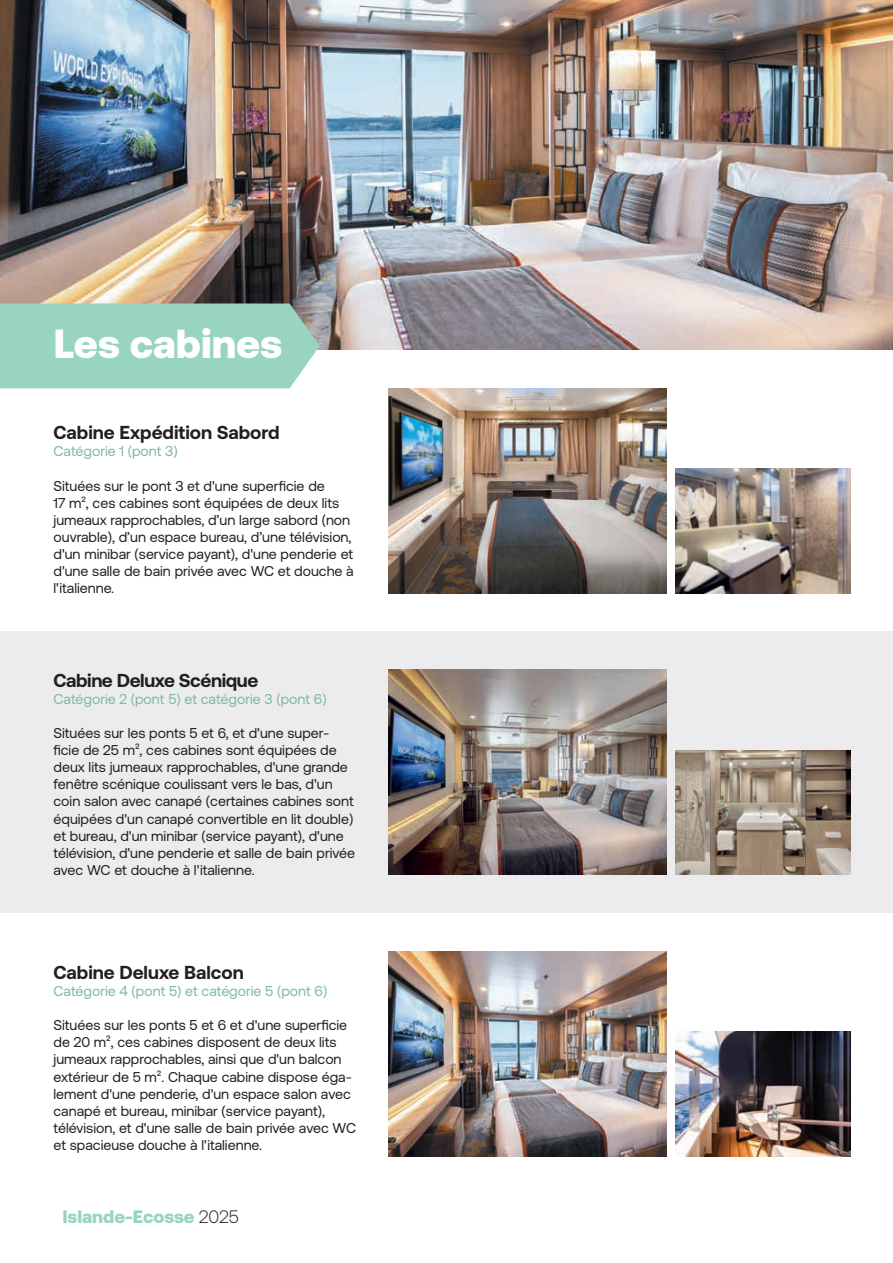
<style>
.page{position:relative;width:893px;height:1263px;background:#fff}
.page>*{position:absolute;margin:0;border:0;box-sizing:border-box;transform-origin:0 0}
.t1{font:900 40.5px "Aeonik";color:#fff}
.t2{font:700 18.75px "Aeonik";color:#231f20}
.t3{font:700 18.75px "Aeonik";letter-spacing:-.02em;color:#231f20}
.t4{font:900 18px "Aeonik";color:#98d4c0}
.t5{font:14.25px/17.1px "Aeonik";color:#231f20}
.t6{font:14.25px "Aeonik";color:#7eba9d}
.s1{font-weight:300;color:#231f20}
</style>
<div class="page">
<div style="left:0;top:631px;width:893px;height:282px;background:#ececee"></div>
<img style="left:0;top:0;width:893px;height:350px">
<div style="left:0;top:303px;width:320px;height:85px;background:#98d4c0"></div>
<img style="left:388px;top:670px;width:278px;height:205px">
<img style="left:388px;top:951px;width:278px;height:205px">
<img style="left:388px;top:388px;width:278px;height:205px">
<img style="left:675px;top:750px;width:175px;height:125px">
<img style="left:675px;top:1032px;width:175px;height:124px">
<img style="left:675px;top:468px;width:175px;height:125px">
<h1 class="t1" style="left:54px;top:320px;width:230px">Les cabines</h1>
<h2 class="t2" style="left:54px;top:422px;width:228px">Cabine Expédition Sabord</h2>
<p class="t6" style="left:54px;top:443px;width:126px">Catégorie 1 (pont 3)</p>
<p class="t5" style="left:54px;top:477px;width:302px">Situées sur le pont 3 et d'une superficie de<br>17 m², ces cabines sont équipées de deux lits jumeaux rapprochables, d’un large sabord (non ouvrable), d’un espace bureau, d’une télévision, d'un minibar (service payant), d'une penderie et d'une salle de bain privée avec WC et douche à l'italienne.</p>
<h2 class="t3" style="left:54px;top:670px;width:206px">Cabine Deluxe Scénique</h2>
<p class="t6" style="left:54px;top:691px;width:275px">Catégorie 2 (pont 5) et catégorie 3 (pont 6)</p>
<p class="t5" style="left:54px;top:724px;width:303px">Situées sur les ponts 5 et 6, et d'une super&shy;ficie de 25 m², ces cabines sont équipées de deux lits jumeaux rapprochables, d'une grande fenêtre scénique coulissant vers le bas, d'un coin salon avec canapé (certaines cabines sont équipées d'un canapé convertible en lit double) et bureau, d'un minibar (service payant), d'une télévision, d'une penderie et salle de bain privée avec WC et douche à l'italienne.</p>
<h2 class="t2" style="left:54px;top:962px;width:192px">Cabine Deluxe Balcon</h2>
<p class="t6" style="left:54px;top:983px;width:275px">Catégorie 4 (pont 5) et catégorie 5 (pont 6)</p>
<p class="t5" style="left:54px;top:1017px;width:304px">Situées sur les ponts 5 et 6 et d'une superficie de 20 m², ces cabines disposent de deux lits jumeaux rapprochables, ainsi que d'un balcon extérieur de 5 m². Chaque cabine dispose éga&shy;lement d'une penderie, d'un espace salon avec canapé et bureau, minibar (service payant), télévision, et d'une salle de bain privée avec WC et spacieuse douche à l'italienne.</p>
<p class="t4" style="left:62px;top:1206px;width:178px">Islande-Ecosse <span class="s1">2025</span></p>
</div>
